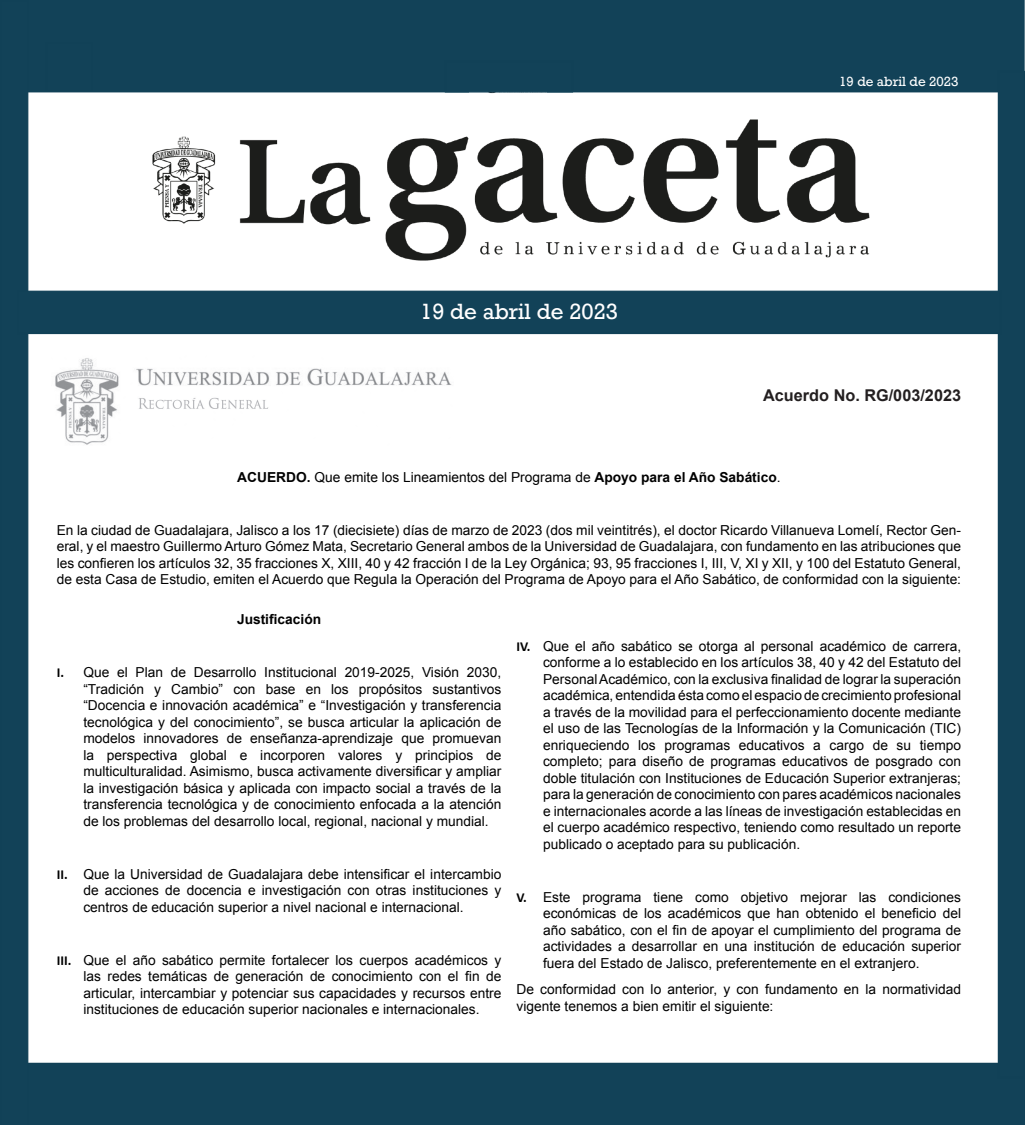
<style>
.page{position:relative;width:1025px;height:1125px;background:#fff}
.page>*{position:absolute;margin:0;border:0;box-sizing:border-box;transform-origin:0 0}
.t1{font:20.75px "Rockwell";color:#fff}
.Body_Text_3{font:700 16.25px "Arial";color:#231f20}
.t2{font:13.75px/16.5px "Arial";color:#000;text-align:justify}
.t3{font:700 13.75px "Arial";color:#000}
.t4{font:12.5px "Rockwell";color:#fff}
.s1{font-weight:700}
.s2{font-family:"Calibri";font-weight:700}
</style>
<div class="page">
<div style="left:28px;top:0;width:996px;height:92px;background:#124258"></div>
<div style="left:28px;top:1063px;width:996px;height:62px;background:#124258"></div>
<div style="left:997px;top:71px;width:27px;height:1007px;background:#124258;border:1px solid #114157"></div>
<div style="left:0;top:0;width:28px;height:1125px;background:#124258"></div>
<img style="left:152px;top:119px;width:718px;height:142px">
<div style="left:18px;top:291px;width:982px;height:43px;background:#124258"></div>
<img style="left:55px;top:358px;width:397px;height:87px">
<div style="left:444px;top:61px;width:129px;height:32px;background:#124258;border:1px solid #114157"></div>
<div style="left:46px;top:42px;width:46px;height:50px;background:#124258"></div>
<p class="t1" style="left:420px;top:299px;width:199px">19 de abril de 2023</p>
<p class="t4" style="left:838px;top:73px;width:121px">19 de abril de 2023</p>
<p class="Body_Text_3" style="left:762px;top:385px;width:199px">Acuerdo No. RG/003/2023</p>
<p class="t2" style="left:237px;top:469px;width:544px"><span class="s1">ACUERDO.</span> Que emite los Lineamientos del Programa de <span class="s1">Apoyo para el Año Sabático</span>.</p>
<p class="t2" style="left:57px;top:522px;width:905px">En la ciudad de Guadalajara, Jalisco a los 17 (diecisiete) días de marzo de 2023 (dos mil veintitrés), el doctor Ricardo Villanueva Lomelí, Rector Gen&shy;eral, y el maestro Guillermo Arturo Gómez Mata, Secretario General ambos de la Universidad de Guadalajara, con fundamento en las atribuciones que les confieren los artículos 32, 35 fracciones X, XIII, 40 y 42 fracción I de la Ley Orgánica; 93, 95 fracciones I, III, V, XI y XII, y 100 del Estatuto General, de esta Casa de Estudio, emiten el Acuerdo que Regula la Operación del Programa de Apoyo para el Año Sabático, de conformidad con la siguiente:</p>
<p class="t3" style="left:237px;top:610px;width:86px">Justificación</p>
<p class="t2" style="left:83px;top:664px;width:419px;text-indent:-27px"><span class="s2">I.</span> Que el Plan de Desarrollo Institucional 2019-2025, Visión 2030, “Tradición y Cambio” con base en los propósitos sustantivos “Docencia e innovación académica” e “Investigación y transferencia tecnológica y del conocimiento”, se busca articular la aplicación de modelos innovadores de enseñanza-aprendizaje que promuevan la perspectiva global e incorporen valores y principios de multiculturalidad. Asimismo, busca activamente diversificar y ampliar la investigación básica y aplicada con impacto social a través de la transferencia tecnológica y de conocimiento enfocada a la atención de los problemas del desarrollo local, regional, nacional y mundial.</p>
<p class="t2" style="left:83px;top:866px;width:419px;text-indent:-27px"><span class="s2">II.</span> Que la Universidad de Guadalajara debe intensificar el intercambio de acciones de docencia e investigación con otras instituciones y centros de educación superior a nivel nacional e internacional.</p>
<p class="t2" style="left:83px;top:952px;width:419px;text-indent:-27px"><span class="s2">III.</span> Que el año sabático permite fortalecer los cuerpos académicos y las redes temáticas de generación de conocimiento con el fin de articular, intercambiar y potenciar sus capacidades y recursos entre instituciones de educación superior nacionales e internacionales.</p>
<p class="t2" style="left:543px;top:638px;width:419px;text-indent:-27px"><span class="s2">IV.</span> Que el año sabático se otorga al personal académico de carrera, conforme a lo establecido en los artículos 38, 40 y 42 del Estatuto del Personal Académico, con la exclusiva finalidad de lograr la superación académica, entendida ésta como el espacio de crecimiento profesional a través de la movilidad para el perfeccionamiento docente mediante el uso de las Tecnologías de la Información y la Comunicación (TIC) enriqueciendo los programas educativos a cargo de su tiempo completo; para diseño de programas educativos de posgrado con doble titulación con Instituciones de Educación Superior extranjeras; para la generación de conocimiento con pares académicos nacionales e internacionales acorde a las líneas de investigación establecidas en el cuerpo académico respectivo, teniendo como resultado un reporte publicado o aceptado para su publicación.</p>
<p class="t2" style="left:543px;top:889px;width:419px;text-indent:-27px"><span class="s2">V.</span> Este programa tiene como objetivo mejorar las condiciones económicas de los académicos que han obtenido el beneficio del año sabático, con el fin de apoyar el cumplimiento del programa de actividades a desarrollar en una institución de educación superior fuera del Estado de Jalisco, preferentemente en el extranjero.</p>
<p class="t2" style="left:516px;top:981px;width:446px">De conformidad con lo anterior, y con fundamento en la normatividad vigente tenemos a bien emitir el siguiente:</p>
</div>
